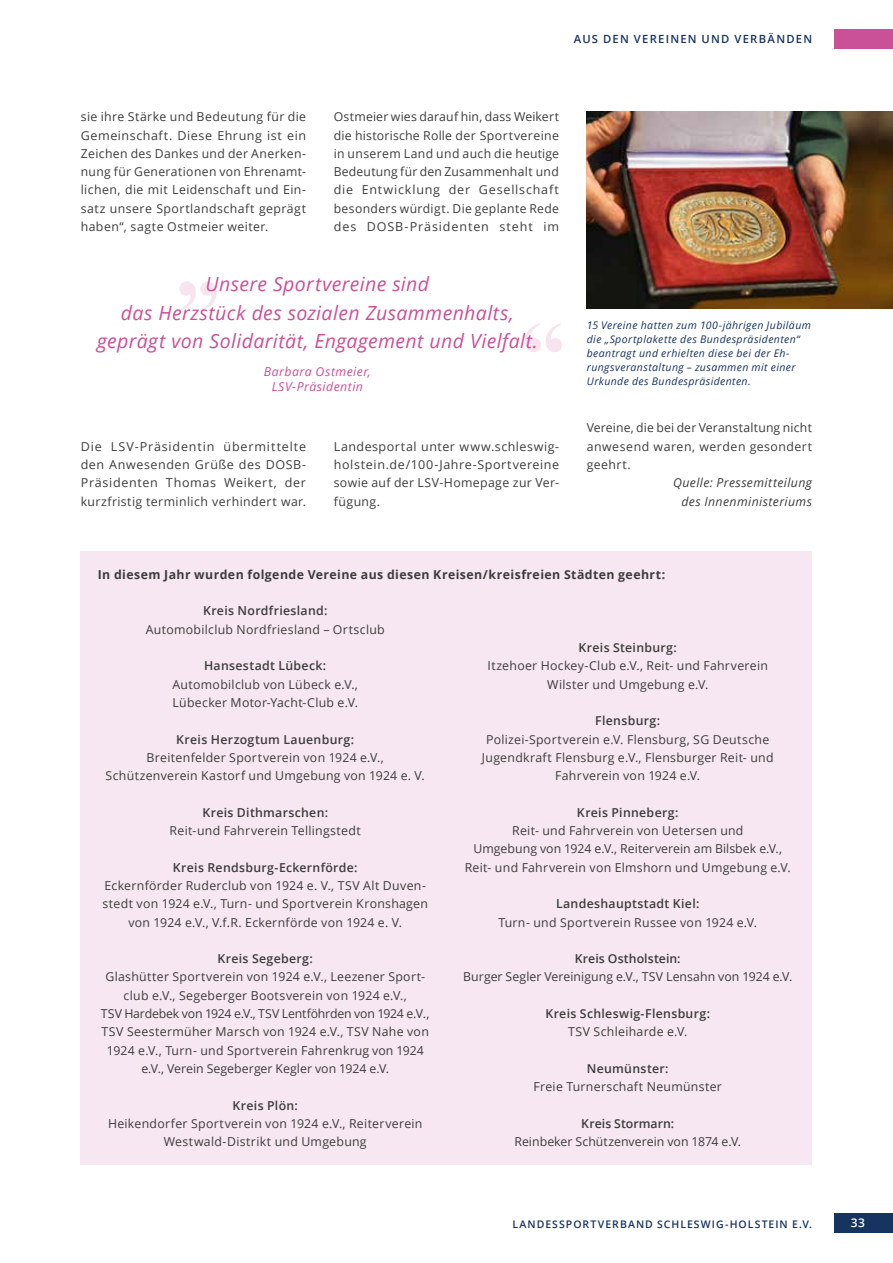
<style>
.page{position:relative;width:893px;height:1263px;background:#fff}
.page>*{position:absolute;margin:0;border:0;box-sizing:border-box;transform-origin:0 0}
.t1{font:italic 19.5px/28.5px "Open Sans";letter-spacing:.02em;color:#ca5097;text-align:center}
.t2{font:12.3px/18.3px "Open Sans";letter-spacing:.025em;color:#3c3c3b;text-align:center}
.t3{font:600 12.3px "Open Sans";letter-spacing:.025em;color:#3c3c3b}
.t4{font:12.3px "Open Sans";letter-spacing:.005em;color:#3c3c3b}
.t5{font:700 12.3px "Open Sans";letter-spacing:.035em;color:#3c3c3b}
.t6{font:italic 12.3px/18.3px "Open Sans";letter-spacing:.03em;color:#3c3c3b;text-align:right}
.t7{font:600 12.3px "Open Sans";letter-spacing:.005em;color:#3c3c3b}
.t8{font:italic 12.3px/14.7px "Open Sans";letter-spacing:.04em;color:#ca5097;text-align:center}
.t9{font:600 12px "Open Sans";color:#fff}
.t10{font:600 11.25px "Open Sans";letter-spacing:.11em;color:#16345f}
.t11{font:italic 10.5px/14px "Open Sans";letter-spacing:.04em;color:#16345f}
.t12{font:600 10.5px "Open Sans";letter-spacing:.1em;color:#16345f}
</style>
<div class="page">
<div style="left:835px;top:29px;width:58px;height:19px;background:#ca5097"></div>
<div style="left:835px;top:1213px;width:58px;height:20px;background:#16345f"></div>
<img style="left:587px;top:112px;width:306px;height:196px">
<div style="left:81px;top:551px;width:731px;height:614px;background:#f6e7f3"></div>
<svg style="left:179px;top:281px;width:38px;height:29px"></svg>
<svg style="left:525px;top:323px;width:37px;height:29px"></svg>
<p class="t10" style="left:574px;top:31px;width:240px">AUS DEN VEREINEN UND VERBÄNDEN</p>
<p class="t2" style="left:81px;top:107px;width:227px;text-align:justify">sie ihre Stärke und Bedeutung für die Gemeinschaft. Diese Ehrung ist ein Zeichen des Dankes und der Anerken&shy;nung für Generationen von Ehrenamt&shy;lichen, die mit Leidenschaft und Ein&shy;satz unsere Sportlandschaft geprägt haben“, sagte Ostmeier weiter.</p>
<p class="t2" style="left:334px;top:107px;width:227px;text-align:justify">Ostmeier wies darauf hin, dass Weikert die historische Rolle der Sportvereine in unserem Land und auch die heutige Bedeutung für den Zusammenhalt und die Entwicklung der Gesellschaft besonders würdigt. Die geplante Rede des DOSB-Präsidenten steht im</p>
<h1 class="t1" style="left:97px;top:269px;width:442px">Unsere Sportvereine sind<br>das Herzstück des sozialen Zusammenhalts, geprägt von Solidarität, Engagement und Vielfalt.</h1>
<p class="t8" style="left:264px;top:364px;width:109px">Barbara Ostmeier,<br>LSV-Präsidentin</p>
<p class="t2" style="left:81px;top:437px;width:227px;text-align:justify">Die LSV-Präsidentin übermittelte den Anwesenden Grüße des DOSB-Präsidenten Thomas Weikert, der kurzfristig terminlich verhindert war.</p>
<p class="t2" style="left:334px;top:437px;width:227px;text-align:justify">Landesportal unter www.schleswig&shy;holstein.de/100-Jahre-Sportvereine sowie auf der LSV-Homepage zur Ver&shy;fügung.</p>
<p class="t11" style="left:587px;top:318px;width:226px">15 Vereine hatten zum 100-jährigen Jubiläum die „Sportplakette des Bundespräsidenten“ beantragt und erhielten diese bei der Eh&shy;rungsveranstaltung – zusammen mit einer Urkunde des Bundespräsidenten.</p>
<p class="t2" style="left:587px;top:418px;width:227px;text-align:justify">Vereine, die bei der Veranstaltung nicht anwesend waren, werden gesondert geehrt.</p>
<p class="t6" style="left:673px;top:473px;width:140px">Quelle: Pressemitteilung des Innenministeriums</p>
<p class="t5" style="left:98px;top:566px;width:569px">In diesem Jahr wurden folgende Vereine aus diesen Kreisen/kreisfreien Städten geehrt:</p>
<p class="t3" style="left:203px;top:602px;width:126px">Kreis Nordfriesland:</p>
<p class="t2" style="left:146px;top:620px;width:241px">Automobilclub Nordfriesland – Ortsclub</p>
<p class="t3" style="left:204px;top:657px;width:124px">Hansestadt Lübeck:</p>
<p class="t2" style="left:172px;top:675px;width:187px;text-align:left">Automobilclub von Lübeck e.V.,<br>Lübecker Motor-Yacht-Club e.V.</p>
<p class="t3" style="left:176px;top:731px;width:179px">Kreis Herzogtum Lauenburg:</p>
<p class="t2" style="left:106px;top:748px;width:321px">Breitenfelder Sportverein von 1924 e.V.,<br>Schützenverein Kastorf und Umgebung von 1924 e. V.</p>
<p class="t3" style="left:202px;top:804px;width:127px">Kreis Dithmarschen:</p>
<p class="t2" style="left:170px;top:821px;width:193px">Reit-und Fahrverein Tellingstedt</p>
<p class="t3" style="left:173px;top:859px;width:186px">Kreis Rendsburg-Eckernförde:</p>
<p class="t2" style="left:103px;top:876px;width:327px">Eckernförder Ruderclub von 1924 e. V., TSV Alt Duven&shy;stedt von 1924 e.V., Turn- und Sportverein Kronshagen von 1924 e.V., V.f.R. Eckernförde von 1924 e. V.</p>
<p class="t3" style="left:217px;top:950px;width:97px">Kreis Segeberg:</p>
<p class="t2" style="left:101px;top:967px;width:330px">Glashütter Sportverein von 1924 e.V., Leezener Sport&shy;club e.V., Segeberger Bootsverein von 1924 e.V.,<br>TSV Hardebek von 1924 e.V., TSV Lentföhrden von 1924 e.V., TSV Seestermüher Marsch von 1924 e.V., TSV Nahe von 1924 e.V., Turn- und Sportverein Fahrenkrug von 1924 e.V., Verein Segeberger Kegler von 1924 e.V.</p>
<p class="t3" style="left:233px;top:1097px;width:67px">Kreis Plön:</p>
<p class="t2" style="left:108px;top:1114px;width:316px">Heikendorfer Sportverein von 1924 e.V., Reiterverein<br>Westwald-Distrikt und Umgebung</p>
<p class="t3" style="left:579px;top:639px;width:100px">Kreis Steinburg:</p>
<p class="t2" style="left:488px;top:656px;width:282px">Itzehoer Hockey-Club e.V., Reit- und Fahrverein<br>Wilster und Umgebung e.V.</p>
<p class="t3" style="left:595px;top:712px;width:66px">Flensburg:</p>
<p class="t2" style="left:482px;top:730px;width:293px">Polizei-Sportverein e.V. Flensburg, SG Deutsche<br>Jugendkraft Flensburg e.V., Flensburger Reit- und<br>Fahrverein von 1924 e.V.</p>
<p class="t3" style="left:577px;top:804px;width:103px">Kreis Pinneberg:</p>
<p class="t2" style="left:465px;top:821px;width:328px">Reit- und Fahrverein von Uetersen und<br>Umgebung von 1924 e.V., Reiterverein am Bilsbek e.V.,<br>Reit- und Fahrverein von Elmshorn und Umgebung e.V.</p>
<p class="t3" style="left:556px;top:895px;width:145px">Landeshauptstadt Kiel:</p>
<p class="t2" style="left:498px;top:913px;width:260px">Turn- und Sportverein Russee von 1924 e.V.</p>
<p class="t7" style="left:575px;top:950px;width:107px">Kreis Ostholstein:</p>
<p class="t4" style="left:463px;top:968px;width:331px">Burger Segler Vereinigung e.V., TSV Lensahn von 1924 e.V.</p>
<p class="t3" style="left:545px;top:1005px;width:166px">Kreis Schleswig-Flensburg:</p>
<p class="t2" style="left:568px;top:1022px;width:121px">TSV Schleiharde e.V.</p>
<p class="t3" style="left:587px;top:1060px;width:83px">Neumünster:</p>
<p class="t2" style="left:533px;top:1077px;width:190px">Freie Turnerschaft Neumünster</p>
<p class="t7" style="left:581px;top:1115px;width:95px">Kreis Stormarn:</p>
<p class="t4" style="left:514px;top:1133px;width:228px">Reinbeker Schützenverein von 1874 e.V.</p>
<p class="t12" style="left:512px;top:1217px;width:301px">LANDESSPORTVERBAND SCHLESWIG-HOLSTEIN E.V.</p>
<p class="t9" style="left:851px;top:1214px;width:16px">33</p>
</div>
